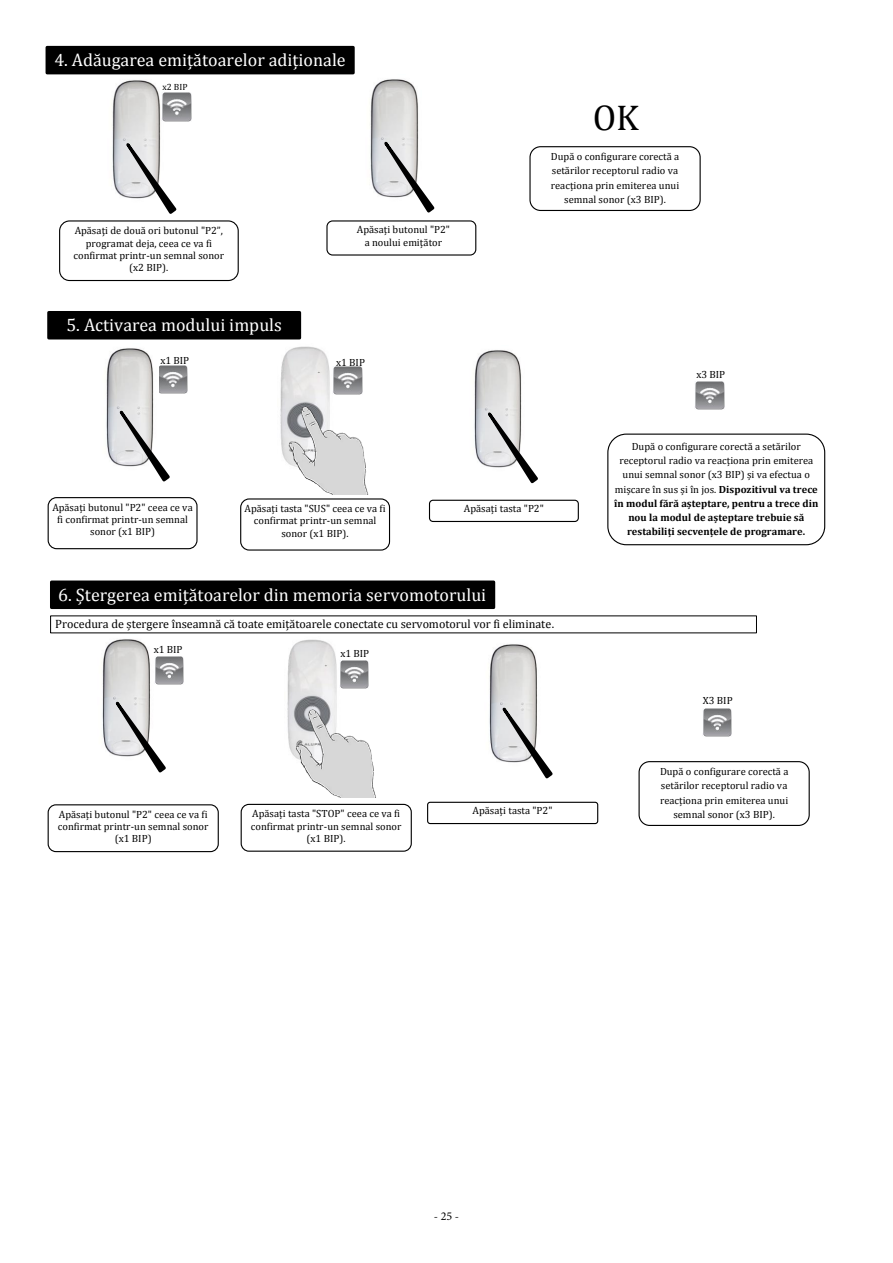
<style>
.page{position:relative;width:893px;height:1263px;background:#fff}
.page>*{position:absolute;margin:0;border:0;box-sizing:border-box;transform-origin:0 0}
.t1{font:36px "Cambria";color:#000}
.t2{font:18px "Cambria";color:#fff}
.t3{font:12px "Cambria";color:#000}
.t4{font:12px "Minion Pro";color:#000}
.t5{font:10.5px/14.1px "Cambria";color:#000;text-align:center}
.t6{font:9px "Cambria";color:#000}
.s1{font-weight:700}
</style>
<div class="page">
<img style="left:280px;top:346px;width:50px;height:57px">
<img style="left:333px;top:367px;width:29px;height:28px">
<img style="left:280px;top:403px;width:88px;height:91px">
<div style="left:607px;top:434px;width:218px;height:111px;border:1px solid #000;border-radius:18px"></div>
<div style="left:429px;top:500px;width:150px;height:22px;border:1px solid #000;border-radius:4px"></div>
<div style="left:240px;top:498px;width:150px;height:53px;border:1px solid #000;border-radius:9px"></div>
<div style="left:48px;top:497px;width:150px;height:52px;border:1px solid #000;border-radius:9px"></div>
<img style="left:335px;top:366px;width:26px;height:1px">
<img style="left:695px;top:381px;width:29px;height:29px">
<img style="left:172px;top:365px;width:15px;height:28px">
<svg style="left:474px;top:350px;width:64px;height:134px"></svg>
<svg style="left:71px;top:339px;width:101px;height:143px"></svg>
<div style="left:47px;top:311px;width:254px;height:28px;border:3px solid #000"></div>
<div style="left:50px;top:314px;width:248px;height:22px;background:#000"></div>
<div style="left:638px;top:761px;width:172px;height:65px;border:1px solid #000;border-radius:11px"></div>
<img style="left:703px;top:708px;width:29px;height:29px">
<div style="left:48px;top:804px;width:171px;height:48px;border:1px solid #000;border-radius:8px"></div>
<svg style="left:66px;top:633px;width:103px;height:140px"></svg>
<img style="left:154px;top:656px;width:30px;height:29px">
<img style="left:153px;top:643px;width:16px;height:11px">
<div style="left:241px;top:804px;width:171px;height:48px;border:1px solid #000;border-radius:8px"></div>
<img style="left:287px;top:639px;width:50px;height:89px">
<img style="left:288px;top:707px;width:88px;height:91px">
<img style="left:340px;top:660px;width:29px;height:29px">
<div style="left:427px;top:802px;width:171px;height:22px;border:1px solid #000;border-radius:3px"></div>
<img style="left:429px;top:803px;width:167px;height:1px">
<svg style="left:453px;top:633px;width:102px;height:146px"></svg>
<div style="left:50px;top:580px;width:445px;height:29px;border:3px solid #000"></div>
<div style="left:53px;top:584px;width:439px;height:22px;background:#000"></div>
<svg style="left:77px;top:74px;width:102px;height:140px"></svg>
<svg style="left:335px;top:74px;width:100px;height:139px"></svg>
<img style="left:162px;top:82px;width:26px;height:11px">
<div style="left:59px;top:220px;width:180px;height:61px;border:1px solid #000;border-radius:10px"></div>
<div style="left:326px;top:220px;width:150px;height:36px;border:1px solid #000;border-radius:6px"></div>
<div style="left:529px;top:146px;width:172px;height:65px;border:1px solid #000;border-radius:11px"></div>
<img style="left:162px;top:93px;width:29px;height:28px">
<div style="left:46px;top:46px;width:309px;height:28px;border:3px solid #000"></div>
<div style="left:49px;top:49px;width:303px;height:22px;background:#000"></div>
<h2 class="t2" style="left:54px;top:49px;width:293px">4. Adăugarea emițătoarelor adiționale</h2>
<p class="t6" style="left:163px;top:82px;width:26px">x2 BIP</p>
<p class="t5" style="left:73px;top:225px;width:152px;line-height:12.3px">Apăsaţi de două ori butonul "P2”, programat deja, ceea ce va fi confirmat printr-un semnal sonor (x2 BIP).</p>
<p class="t5" style="left:357px;top:223px;width:95px;line-height:12.5px">Apăsați butonul "P2" a noului emițător</p>
<h2 class="t2" style="left:66px;top:314px;width:217px">5. Activarea modului impuls</h2>
<p class="t5" style="left:160px;top:353px;width:30px">x1 BIP</p>
<p class="t5" style="left:336px;top:355px;width:30px">x1 BIP</p>
<h1 class="t1" style="left:593px;top:96px;width:48px">OK</h1>
<p class="t5" style="left:551px;top:150px;width:130px">După o configurare corectă a setărilor receptorul radio va reacționa prin emiterea unui semnal sonor (x3 BIP).</p>
<p class="t5" style="left:696px;top:368px;width:30px">x3 BIP</p>
<p class="t5" style="left:52px;top:501px;width:142px;line-height:12.3px">Apăsați butonul "P2" ceea ce va fi confirmat printr-un semnal sonor (x1 BIP)</p>
<p class="t5" style="left:245px;top:501px;width:142px">Apăsați tasta "SUS" ceea ce va fi</p>
<p class="t5" style="left:464px;top:501px;width:81px">Apăsați tasta "P2"</p>
<p class="t5" style="left:254px;top:514px;width:124px;line-height:12.5px">confirmat printr-un semnal sonor (x1 BIP).</p>
<p class="t5" style="left:614px;top:439px;width:206px">După o configurare corectă a setărilor receptorul radio va reacționa prin emiterea unui semnal sonor (x3 BIP) și va efectua o mișcare în sus și în jos. <span class="s1">Dispozitivul va trece în modul fără așteptare, pentru a trece din nou la modul de așteptare trebuie să restabiliți secvențele de programare.</span></p>
<h2 class="t2" style="left:58px;top:584px;width:429px">6. Ștergerea emițătoarelor din memoria servomotorului</h2>
<p class="t3" style="left:55px;top:616px;width:500px">Procedura de ștergere înseamnă că toate emițătoarele conectate cu servomotorul vor fi eliminate.</p>
<p class="t5" style="left:154px;top:642px;width:30px">x1 BIP</p>
<p class="t5" style="left:340px;top:647px;width:30px">x1 BIP</p>
<p class="t5" style="left:58px;top:808px;width:152px;line-height:12.3px">Apăsați butonul "P2" ceea ce va fi confirmat printr-un semnal sonor (x1 BIP)</p>
<p class="t5" style="left:251px;top:807px;width:152px;line-height:12.3px">Apăsați tasta "STOP" ceea ce va fi confirmat printr-un semnal sonor (x1 BIP).</p>
<p class="t5" style="left:473px;top:803px;width:81px">Apăsați tasta "P2"</p>
<p class="t5" style="left:703px;top:693px;width:31px">X3 BIP</p>
<p class="t5" style="left:660px;top:765px;width:130px">După o configurare corectă a setărilor receptorul radio va reacționa prin emiterea unui semnal sonor (x3 BIP).</p>
<p class="t4" style="left:434px;top:1208px;width:27px">- 25 -</p>
</div>
